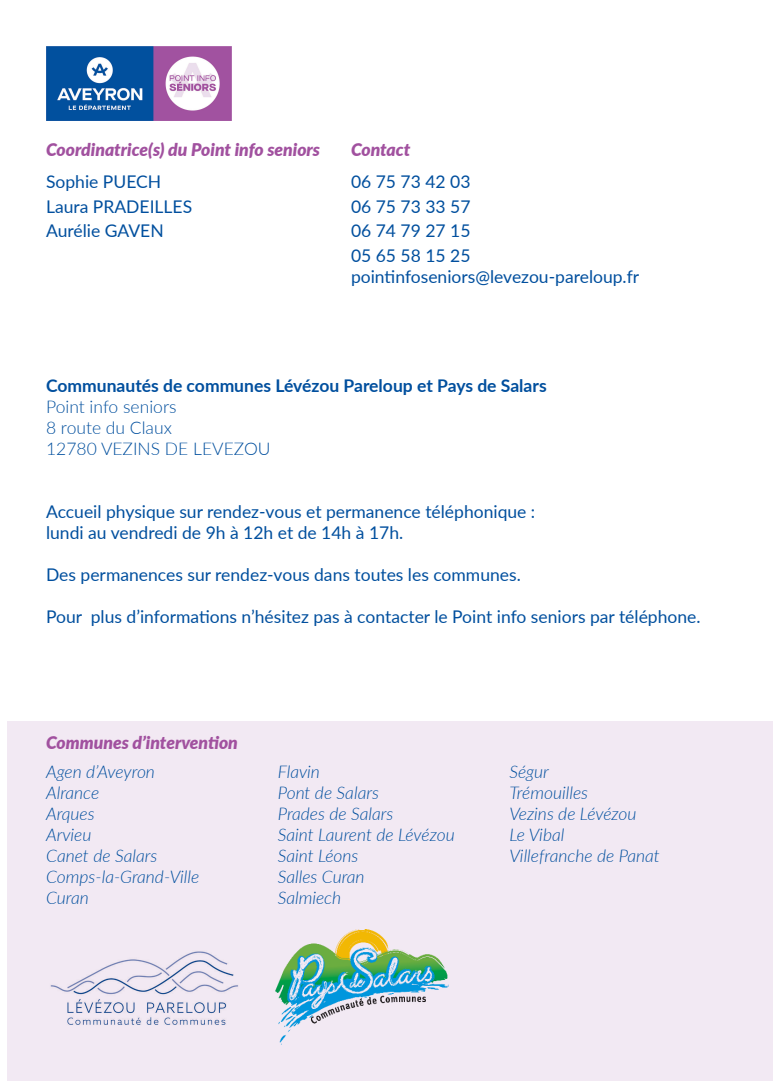
<style>
.page{position:relative;width:780px;height:1088px;background:#fff}
.page>*{position:absolute;margin:0;border:0;box-sizing:border-box;transform-origin:0 0}
.t1{font:17.5px/21px "Lato";color:#014f9e}
.Style_de_paragraphe_1{font:italic 300 17.5px/21px "Lato";color:#014f9e}
.t2{font:italic 900 17.5px "Lato";color:#a1519f}
.t3{font:700 17.5px "Lato";color:#014f9e}
.t4{font:300 17.5px "Lato";color:#014f9e}
</style>
<div class="page">
<div style="left:7px;top:721px;width:765px;height:360px;background:#f2e9f3"></div>
<img style="left:46px;top:46px;width:185px;height:75px">
<img style="left:22px;top:921px;width:249px;height:134px">
<img style="left:276px;top:929px;width:172px;height:115px">
<p class="t2" style="left:46px;top:137px;width:275px">Coordinatrice(s) du Point info seniors</p>
<p class="t2" style="left:351px;top:137px;width:61px">Contact</p>
<p class="t1" style="left:46px;top:170px;width:117px">Sophie PUECH</p>
<p class="t1" style="left:46px;top:195px;width:147px">Laura PRADEILLES</p>
<p class="t1" style="left:46px;top:220px;width:119px">Aurélie GAVEN</p>
<p class="t1" style="left:351px;top:170px;width:121px">06 75 73 42 03</p>
<p class="t1" style="left:351px;top:195px;width:121px">06 75 73 33 57</p>
<p class="t1" style="left:351px;top:220px;width:121px">06 74 79 27 15</p>
<p class="t1" style="left:351px;top:244px;width:290px">05 65 58 15 25 pointinfoseniors@levezou-pareloup.fr</p>
<p class="t3" style="left:46px;top:372px;width:502px">Communautés de communes Lévézou Pareloup et Pays de Salars</p>
<p class="t4" style="left:46px;top:394px;width:132px">Point info seniors</p>
<p class="t4" style="left:46px;top:415px;width:127px">8 route du Claux</p>
<p class="t4" style="left:46px;top:436px;width:226px">12780 VEZINS DE LEVEZOU</p>
<p class="t1" style="left:46px;top:500px;width:490px">Accueil physique sur rendez-vous et permanence téléphonique :</p>
<p class="t1" style="left:46px;top:521px;width:358px">lundi au vendredi de 9h à 12h et de 14h à 17h.</p>
<p class="t1" style="left:46px;top:563px;width:476px">Des permanences sur rendez-vous dans toutes les communes.</p>
<p class="t1" style="left:46px;top:605px;width:656px">Pour plus d’informations n’hésitez pas à contacter le Point info seniors par téléphone.</p>
<p class="t2" style="left:46px;top:730px;width:193px">Communes d’intervention</p>
<p class="Style_de_paragraphe_1" style="left:46px;top:760px;width:155px">Agen d’Aveyron<br>Alrance<br>Arques<br>Arvieu<br>Canet de Salars<br>Comps-la-Grand-Ville<br>Curan</p>
<p class="Style_de_paragraphe_1" style="left:278px;top:760px;width:178px">Flavin<br>Pont de Salars<br>Prades de Salars<br>Saint Laurent de Lévézou<br>Saint Léons<br>Salles Curan<br>Salmiech</p>
<p class="Style_de_paragraphe_1" style="left:509px;top:760px;width:152px">Ségur<br>Trémouilles<br>Vezins de Lévézou<br>Le Vibal<br>Villefranche de Panat</p>
</div>
